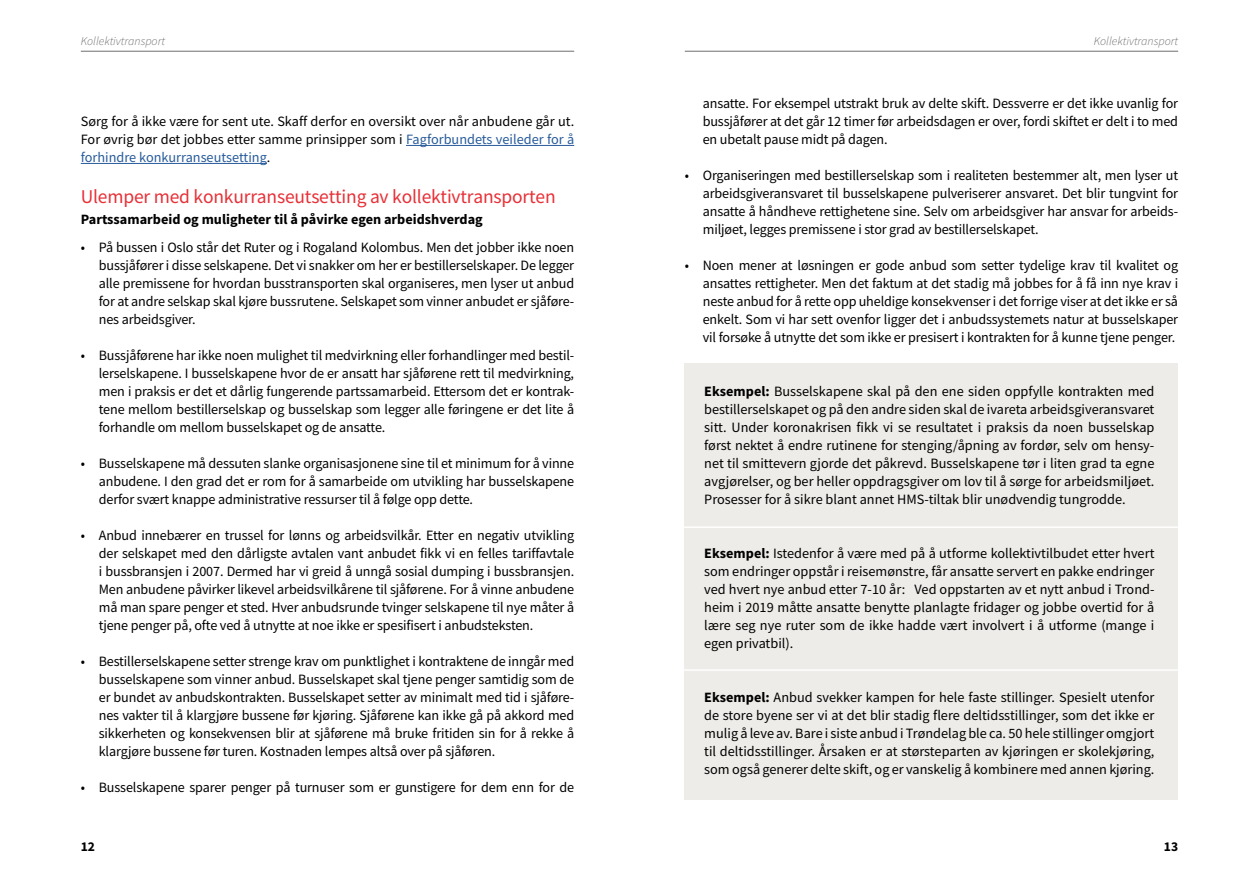
<style>
.page{position:relative;width:1259px;height:893px;background:#fff}
.page>*{position:absolute;margin:0;border:0;box-sizing:border-box;transform-origin:0 0}
.t1{font:19.5px "Source Sans Pro";letter-spacing:-.01em;color:#e73037}
.t2{font:14.25px/18px "Source Sans Pro";letter-spacing:-.01em;color:#000;text-align:justify}
.t3{font:700 14.25px "Source Sans Pro";color:#000}
.t4{font:700 13.5px "Source Sans Pro";color:#000}
.t5{font:italic 300 12px "Source Sans Pro";color:#706f6f}
.s1{color:#275b9b}
.s2{font-weight:700}
</style>
<div class="page">
<hr style="left:81px;top:51px;width:493px;height:1px;background:#706f6f">
<hr style="left:685px;top:51px;width:493px;height:1px;background:#706f6f">
<div style="left:685px;top:363px;width:493px;height:436px;background:#eeece8"></div>
<hr style="left:406px;top:145px;width:168px;height:1px;background:#275b9b">
<hr style="left:81px;top:163px;width:186px;height:1px;background:#275b9b">
<hr style="left:665px;top:526px;width:541px;height:2px;background:#fff">
<hr style="left:665px;top:669px;width:541px;height:2px;background:#fff">
<p class="t5" style="left:81px;top:34px;width:86px">Kollektivtransport</p>
<p class="t5" style="left:1094px;top:34px;width:86px">Kollektivtransport</p>
<p class="t2" style="left:81px;top:112px;width:495px">Sørg for å ikke være for sent ute. Skaff derfor en oversikt over når anbudene går ut.<br>For øvrig bør det jobbes etter samme prinsipper som i <span class="s1">Fagforbundets veileder for å forhindre konkurranseutsetting</span>.</p>
<h1 class="t1" style="left:81px;top:184px;width:476px">Ulemper med konkurranseutsetting av kollektivtransporten</h1>
<p class="t3" style="left:81px;top:209px;width:403px">Partssamarbeid og muligheter til å påvirke egen arbeidshverdag</p>
<p class="t2" style="left:99px;top:238px;width:477px;text-indent:-18px">• På bussen i Oslo står det Ruter og i Rogaland Kolombus. Men det jobber ikke noen bussjåfører i disse selskapene. Det vi snakker om her er bestillerselskaper. De legger alle premissene for hvordan busstransporten skal organiseres, men lyser ut anbud for at andre selskap skal kjøre bussrutene. Selskapet som vinner anbudet er sjåføre&shy;nes arbeidsgiver.</p>
<p class="t2" style="left:99px;top:346px;width:477px;text-indent:-18px">• Bussjåførene har ikke noen mulighet til medvirkning eller forhandlinger med bestil&shy;lerselskapene. I busselskapene hvor de er ansatt har sjåførene rett til medvirkning, men i praksis er det et dårlig fungerende partssamarbeid. Ettersom det er kontrak&shy;tene mellom bestillerselskap og busselskap som legger alle føringene er det lite å forhandle om mellom busselskapet og de ansatte.</p>
<p class="t2" style="left:99px;top:454px;width:477px;text-indent:-18px">• Busselskapene må dessuten slanke organisasjonene sine til et minimum for å vinne anbudene. I den grad det er rom for å samarbeide om utvikling har busselskapene derfor svært knappe administrative ressurser til å følge opp dette.</p>
<p class="t2" style="left:99px;top:526px;width:477px;text-indent:-18px">• Anbud innebærer en trussel for lønns og arbeidsvilkår. Etter en negativ utvikling der selskapet med den dårligste avtalen vant anbudet fikk vi en felles tariffavtale i bussbransjen i 2007. Dermed har vi greid å unngå sosial dumping i bussbransjen.<br>Men anbudene påvirker likevel arbeidsvilkårene til sjåførene. For å vinne anbudene må man spare penger et sted. Hver anbudsrunde tvinger selskapene til nye måter å tjene penger på, ofte ved å utnytte at noe ikke er spesifisert i anbudsteksten.</p>
<p class="t2" style="left:99px;top:652px;width:477px;text-indent:-18px">• Bestillerselskapene setter strenge krav om punktlighet i kontraktene de inngår med busselskapene som vinner anbud. Busselskapet skal tjene penger samtidig som de er bundet av anbudskontrakten. Busselskapet setter av minimalt med tid i sjåføre&shy;nes vakter til å klargjøre bussene før kjøring. Sjåførene kan ikke gå på akkord med sikkerheten og konsekvensen blir at sjåførene må bruke fritiden sin for å rekke å klargjøre bussene før turen. Kostnaden lempes altså over på sjåføren.</p>
<p class="t2" style="left:81px;top:778px;width:495px">• Busselskapene sparer penger på turnuser som er gunstigere for dem enn for de</p>
<p class="t2" style="left:703px;top:94px;width:477px">ansatte. For eksempel utstrakt bruk av delte skift. Dessverre er det ikke uvanlig for bussjåfører at det går 12 timer før arbeidsdagen er over, fordi skiftet er delt i to med en ubetalt pause midt på dagen.</p>
<p class="t2" style="left:703px;top:166px;width:477px;text-indent:-18px">• Organiseringen med bestillerselskap som i realiteten bestemmer alt, men lyser ut arbeidsgiveransvaret til busselskapene pulveriserer ansvaret. Det blir tungvint for ansatte å håndheve rettighetene sine. Selv om arbeidsgiver har ansvar for arbeids&shy;miljøet, legges premissene i stor grad av bestillerselskapet.</p>
<p class="t2" style="left:703px;top:256px;width:477px;text-indent:-18px">• Noen mener at løsningen er gode anbud som setter tydelige krav til kvalitet og ansattes rettigheter. Men det faktum at det stadig må jobbes for å få inn nye krav i neste anbud for å rette opp uheldige konsekvenser i det forrige viser at det ikke er så enkelt. Som vi har sett ovenfor ligger det i anbudssystemets natur at busselskaper vil forsøke å utnytte det som ikke er presisert i kontrakten for å kunne tjene penger.</p>
<p class="t2" style="left:704px;top:382px;width:452px"><span class="s2">Eksempel:</span> Busselskapene skal på den ene siden oppfylle kontrakten med bestillerselskapet og på den andre siden skal de ivareta arbeidsgiveransvaret sitt. Under koronakrisen fikk vi se resultatet i praksis da noen busselskap først nektet å endre rutinene for stenging/åpning av fordør, selv om hensy&shy;net til smittevern gjorde det påkrevd. Busselskapene tør i liten grad ta egne avgjørelser, og ber heller oppdragsgiver om lov til å sørge for arbeidsmiljøet.<br>Prosesser for å sikre blant annet HMS-tiltak blir unødvendig tungrodde.</p>
<p class="t2" style="left:704px;top:544px;width:452px"><span class="s2">Eksempel:</span> Istedenfor å være med på å utforme kollektivtilbudet etter hvert som endringer oppstår i reisemønstre, får ansatte servert en pakke endringer ved hvert nye anbud etter 7-10 år: Ved oppstarten av et nytt anbud i Trond&shy;heim i 2019 måtte ansatte benytte planlagte fridager og jobbe overtid for å lære seg nye ruter som de ikke hadde vært involvert i å utforme (mange i egen privatbil).</p>
<p class="t2" style="left:704px;top:688px;width:452px"><span class="s2">Eksempel:</span> Anbud svekker kampen for hele faste stillinger. Spesielt utenfor de store byene ser vi at det blir stadig flere deltidsstillinger, som det ikke er mulig å leve av. Bare i siste anbud i Trøndelag ble ca. 50 hele stillinger omgjort til deltidsstillinger. Årsaken er at størsteparten av kjøringen er skolekjøring, som også generer delte skift, og er vanskelig å kombinere med annen kjøring.</p>
<p class="t4" style="left:81px;top:837px;width:16px">12</p>
<p class="t4" style="left:1164px;top:837px;width:16px">13</p>
</div>
